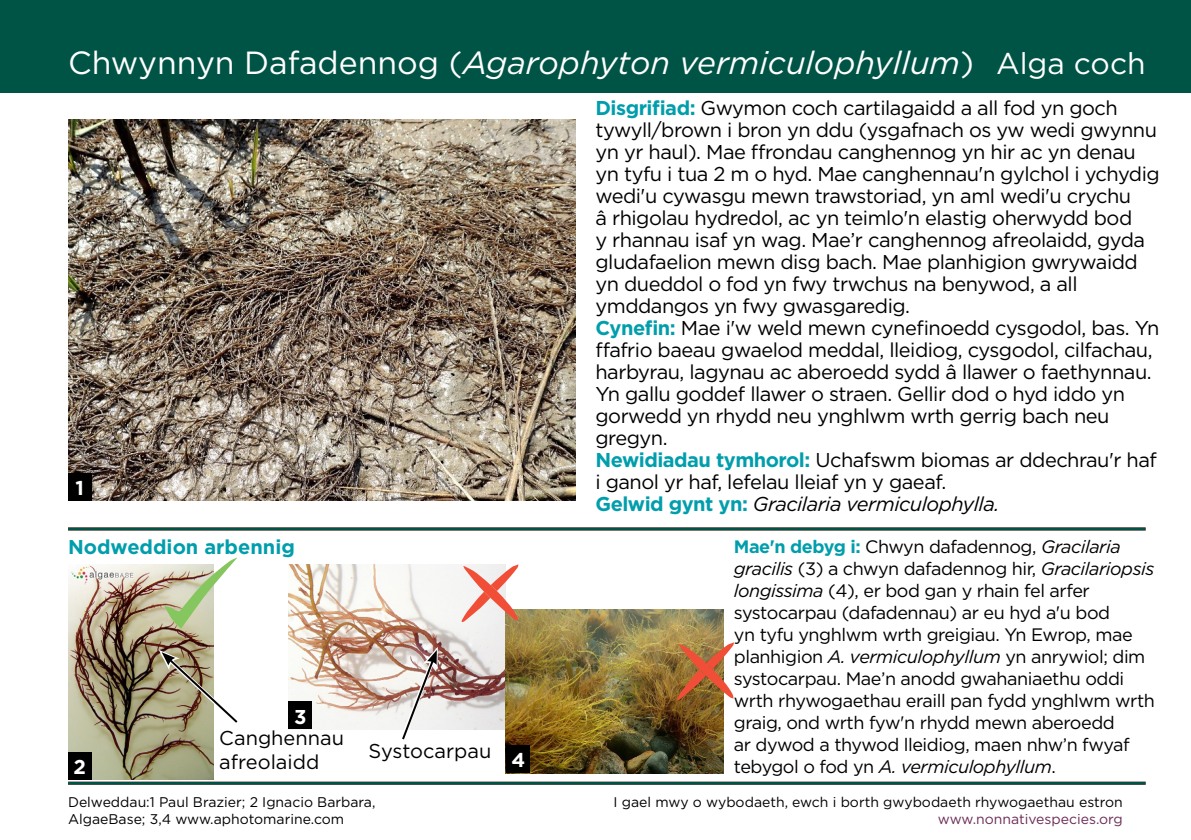
<style>
.page{position:relative;width:1191px;height:840px;background:#fff}
.page>*{position:absolute;margin:0;border:0;box-sizing:border-box;transform-origin:0 0}
.t1{font:italic 32px "Gotham";color:#fff}
.t2{font:20px/22px "Gotham";letter-spacing:-.025em;color:#000}
.t3{font:20px/24px "Gotham";color:#000}
.t4{font:700 20px "Gotham";color:#009eac}
.t5{font:700 20px "Gotham";color:#fff}
.t6{font:18px/22px "Gotham";letter-spacing:-.025em;color:#000}
.t7{font:14px/16.8px "Gotham";color:#000}
.t8{font:14px "Gotham";color:#6c2c56}
.s1{font-style:normal}
.s2{font-style:normal;font-size:30px}
.s3{font-weight:700;color:#009eac}
.s4{font-style:italic}
</style>
<div class="page">
<hr style="left:68px;top:527px;width:1077px;height:3px;background:#005446">
<hr style="left:68px;top:781px;width:1077px;height:3px;background:#005446">
<div style="left:0;top:0;width:1191px;height:93px;background:#005446"></div>
<img style="left:68px;top:120px;width:507px;height:380px">
<div style="left:68px;top:472px;width:24px;height:28px;background:#000"></div>
<img style="left:68px;top:564px;width:146px;height:215px">
<img style="left:288px;top:564px;width:218px;height:164px">
<img style="left:506px;top:609px;width:217px;height:163px">
<svg style="left:676px;top:642px;width:58px;height:57px;background:#bc7a50"></svg>
<svg style="left:461px;top:564px;width:58px;height:57px"></svg>
<svg style="left:159px;top:649px;width:79px;height:76px"></svg>
<svg style="left:398px;top:646px;width:40px;height:94px"></svg>
<div style="left:68px;top:751px;width:24px;height:28px;background:#000"></div>
<div style="left:288px;top:701px;width:24px;height:27px;background:#000"></div>
<div style="left:506px;top:744px;width:24px;height:27px;background:#000"></div>
<svg style="left:164px;top:557px;width:73px;height:71px"></svg>
<h1 class="t1" style="left:68px;top:42px;width:1079px"><span class="s1">Chwynnyn Dafadennog (</span>Agarophyton vermiculophyllum<span class="s1">)</span> <span class="s2">Alga coch</span></h1>
<p class="t5" style="left:76px;top:474px;width:10px">1</p>
<p class="t4" style="left:68px;top:533px;width:228px">Nodweddion arbennig</p>
<p class="t5" style="left:74px;top:753px;width:14px">2</p>
<p class="t5" style="left:294px;top:702px;width:14px">3</p>
<p class="t3" style="left:219px;top:725px;width:126px">Canghennau afreolaidd</p>
<p class="t3" style="left:369px;top:738px;width:124px">Systocarpau</p>
<p class="t7" style="left:68px;top:792px;width:309px">Delweddau:1 Paul Brazier; 2 Ignacio Barbara,<br>AlgaeBase; 3,4 www.aphotomarine.com</p>
<p class="t5" style="left:511px;top:745px;width:15px">4</p>
<p class="t2" style="left:595px;top:96px;width:566px"><span class="s3">Disgrifiad:</span> Gwymon coch cartilagaidd a all fod yn goch tywyll/brown i bron yn ddu (ysgafnach os yw wedi gwynnu yn yr haul). Mae ffrondau canghennog yn hir ac yn denau yn tyfu i tua 2 m o hyd. Mae canghennau'n gylchol i ychydig wedi'u cywasgu mewn trawstoriad, yn aml wedi'u crychu<br>â rhigolau hydredol, ac yn teimlo'n elastig oherwydd bod<br>y rhannau isaf yn wag. Mae’r canghennog afreolaidd, gyda gludafaelion mewn disg bach. Mae planhigion gwrywaidd yn dueddol o fod yn fwy trwchus na benywod, a all ymddangos yn fwy gwasgaredig.<br><span class="s3">Cynefin:</span> Mae i'w weld mewn cynefinoedd cysgodol, bas. Yn ffafrio baeau gwaelod meddal, lleidiog, cysgodol, cilfachau, harbyrau, lagynau ac aberoedd sydd â llawer o faethynnau.<br>Yn gallu goddef llawer o straen. Gellir dod o hyd iddo yn gorwedd yn rhydd neu ynghlwm wrth gerrig bach neu gregyn.<br><span class="s3">Newidiadau tymhorol:</span> Uchafswm biomas ar ddechrau'r haf i ganol yr haf, lefelau lleiaf yn y gaeaf.<br><span class="s3">Gelwid gynt yn:</span> <span class="s4">Gracilaria vermiculophylla.</span></p>
<p class="t6" style="left:734px;top:535px;width:422px"><span class="s3">Mae'n debyg i:</span> Chwyn dafadennog, <span class="s4">Gracilaria gracilis</span> (3) a chwyn dafadennog hir, <span class="s4">Gracilariopsis longissima</span> (4), er bod gan y rhain fel arfer systocarpau (dafadennau) ar eu hyd a'u bod<br>yn tyfu ynghlwm wrth greigiau. Yn Ewrop, mae planhigion <span class="s4">A. vermiculophyllum</span> yn anrywiol; dim systocarpau. Mae’n anodd gwahaniaethu oddi wrth rhywogaethau eraill pan fydd ynghlwm wrth graig, ond wrth fyw'n rhydd mewn aberoedd<br>ar dywod a thywod lleidiog, maen nhw’n fwyaf tebygol o fod yn <span class="s4">A. vermiculophyllum</span>.</p>
<p class="t7" style="left:613px;top:792px;width:511px">I gael mwy o wybodaeth, ewch i borth gwybodaeth rhywogaethau estron</p>
<p class="t8" style="left:937px;top:809px;width:187px">www.nonnativespecies.org</p>
</div>
